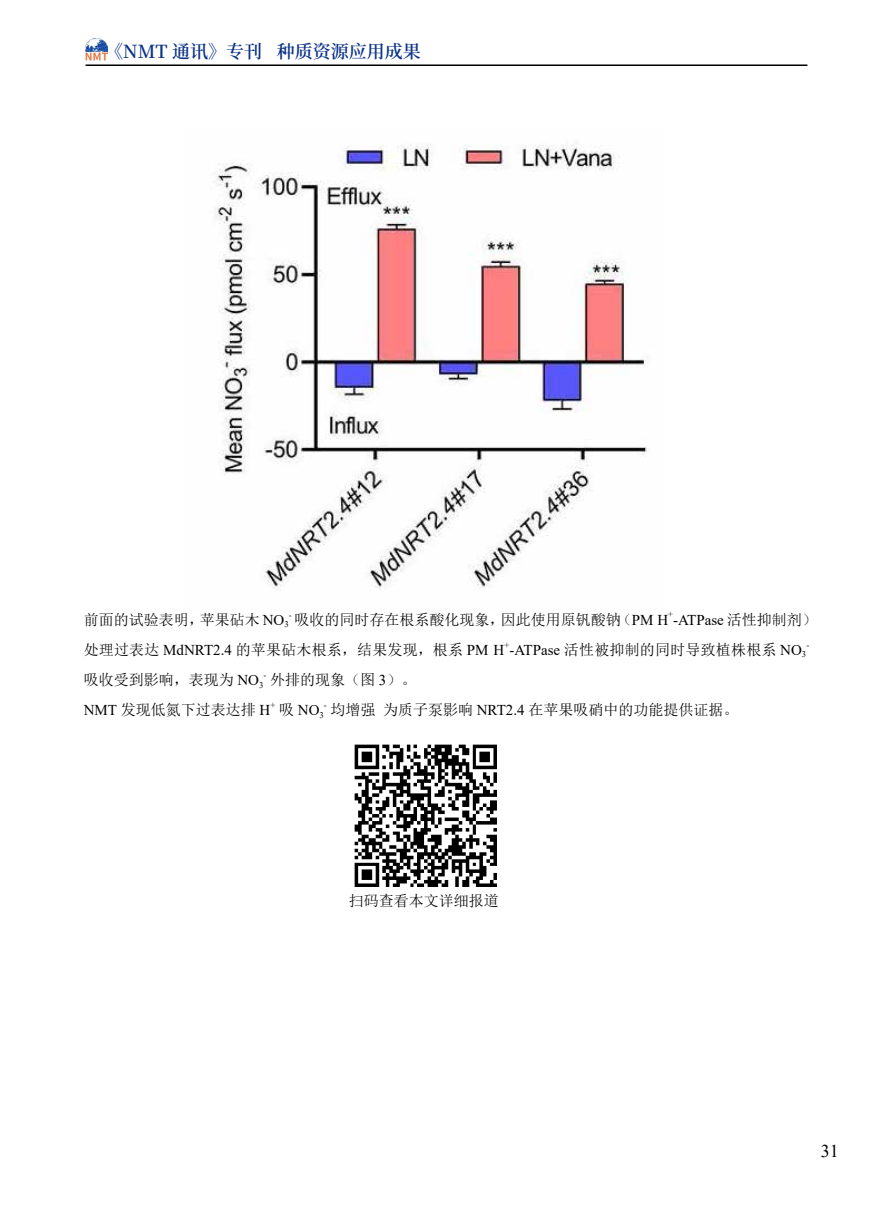
<style>
.page{position:relative;width:893px;height:1212px;background:#fff}
.page>*{position:absolute;margin:0;border:0;box-sizing:border-box;transform-origin:0 0}
.t1{font:600 18px "Source Han Serif CN";color:#0c3388}
.t2{font:18px "Times New Roman";color:#000}
.t3{font:15px "Sim Sun";color:#000}
.t4{font:8.7px "Times New Roman";color:#000}
.s1{font-family:"Times New Roman"}
</style>
<div class="page">
<hr style="left:86px;top:64px;width:721px;height:2px;background:#000">
<img style="left:86px;top:38px;width:22px;height:22px">
<img style="left:213px;top:145px;width:434px;height:446px">
<img style="left:354px;top:744px;width:143px;height:143px">
<p class="t1" style="left:105px;top:41px;width:317px">《NMT 通讯》专刊 种质资源应用成果</p>
<p class="t4" style="left:289px;top:608px;width:4px">-</p>
<p class="t4" style="left:668px;top:608px;width:6px">+</p>
<p class="t3" style="left:84px;top:642px;width:724px">处理过表达 <span class="s1">MdNRT2.4</span> 的苹果砧木根系，结果发现，根系 <span class="s1">PM H -ATPase</span> 活性被抑制的同时导致植株根系 <span class="s1">NO</span><sub>3</sub></p>
<p class="t3" style="left:84px;top:612px;width:734px">前面的试验表明，苹果砧木 <span class="s1">NO</span><sub>3</sub> 吸收的同时存在根系酸化现象，因此使用原钒酸钠（<span class="s1">PM H -ATPase</span> 活性抑制剂）</p>
<p class="t4" style="left:504px;top:638px;width:6px">+</p>
<p class="t4" style="left:806px;top:638px;width:4px">-</p>
<p class="t3" style="left:84px;top:672px;width:334px">吸收受到影响，表现为 <span class="s1">NO</span><sub>3</sub> 外排的现象（图 <span class="s1">3</span>）。</p>
<p class="t4" style="left:264px;top:668px;width:4px">-</p>
<p class="t3" style="left:84px;top:702px;width:188px"><span class="s1">NMT</span> 发现低氮下过表达排 <span class="s1">H</span></p>
<p class="t4" style="left:270px;top:698px;width:6px">+</p>
<p class="t3" style="left:279px;top:702px;width:461px">吸 <span class="s1">NO</span><sub>3</sub> 均增强 为质子泵影响 <span class="s1">NRT2.4</span> 在苹果吸硝中的功能提供证据。</p>
<p class="t4" style="left:324px;top:698px;width:4px">-</p>
<p class="t3" style="left:349px;top:893px;width:151px">扫码查看本文详细报道</p>
<p class="t2" style="left:821px;top:1138px;width:19px">31</p>
</div>
